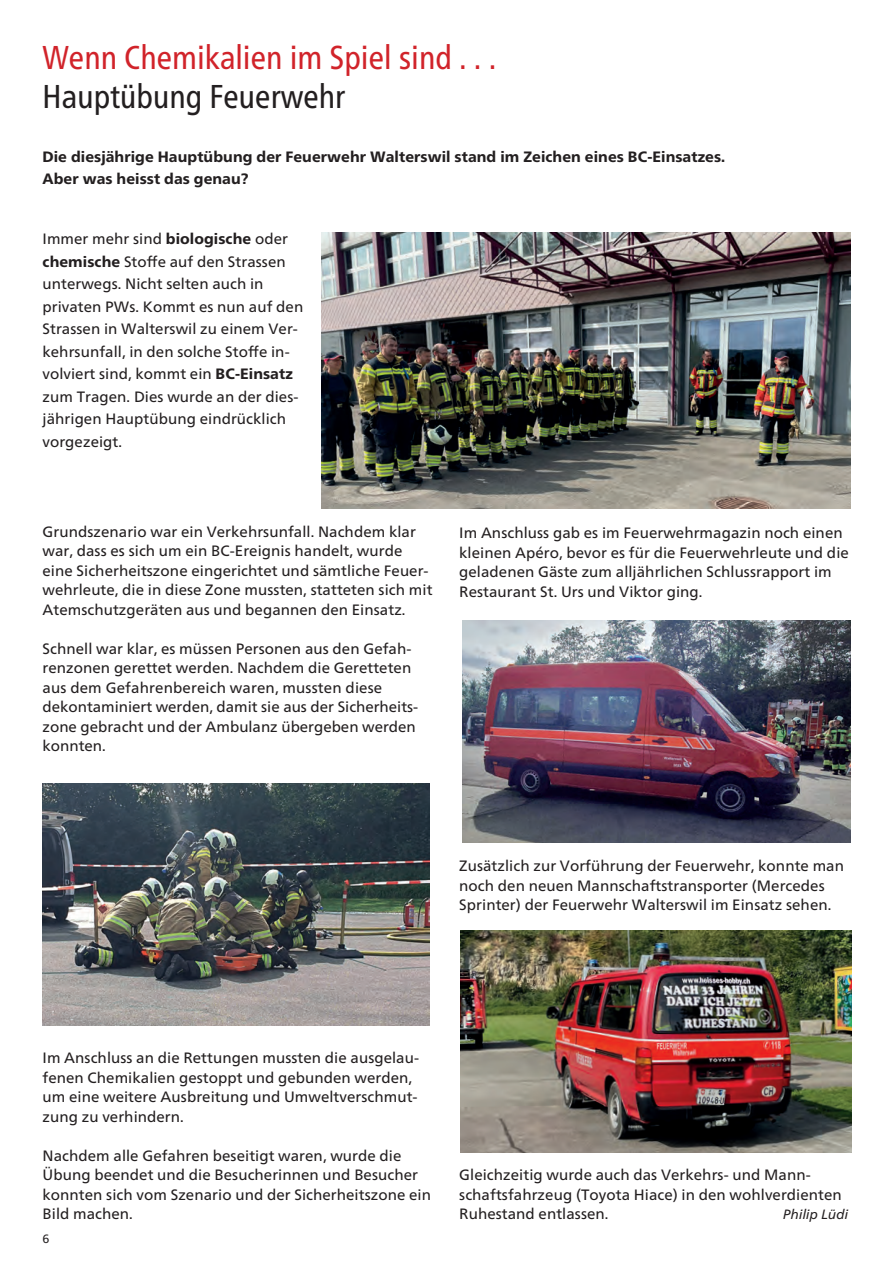
<style>
.page{position:relative;width:893px;height:1263px;background:#fff}
.page>*{position:absolute;margin:0;border:0;box-sizing:border-box;transform-origin:0 0}
.t1{font:condensed 33px "Frutiger Neue LT";color:#d1232a}
.t2{font:condensed 33px "Frutiger Neue LT";color:#231f20}
.t3{font:15px/19.5px "Frutiger Neue LT";letter-spacing:.005em;color:#231f20}
.t4{font:800 15px "Frutiger Neue LT";letter-spacing:.005em;color:#231f20}
.t5{font:italic 13.5px "Frutiger Neue LT";color:#231f20}
.t6{font:12px "Frutiger Neue LT";color:#231f20}
.s1{font-weight:800}
</style>
<div class="page">
<img style="left:43px;top:783px;width:386px;height:243px">
<img style="left:460px;top:930px;width:391px;height:222px">
<img style="left:321px;top:232px;width:529px;height:276px">
<img style="left:462px;top:621px;width:388px;height:222px">
<p class="t1" style="left:43px;top:38px;width:455px">Wenn Chemikalien im Spiel sind . . .</p>
<p class="t2" style="left:43px;top:77px;width:304px">Hauptübung Feuerwehr</p>
<p class="t4" style="left:43px;top:148px;width:684px">Die diesjährige Hauptübung der Feuerwehr Walterswil stand im Zeichen eines BC-Einsatzes.</p>
<p class="t4" style="left:43px;top:170px;width:208px">Aber was heisst das genau?</p>
<p class="t3" style="left:43px;top:227px;width:247px;line-height:22.5px">Immer mehr sind <span class="s1">biologische</span> oder <span class="s1">chemische</span> Stoffe auf den Strassen unterwegs. Nicht selten auch in</p>
<p class="t3" style="left:43px;top:295px;width:262px;line-height:22.5px">privaten PWs. Kommt es nun auf den<br>Strassen in Walterswil zu einem Ver&shy;kehrsunfall, in den solche Stoffe in&shy;volviert sind, kommt ein <span class="s1">BC-Einsatz </span>zum Tragen. Dies wurde an der dies&shy;jährigen Hauptübung eindrücklich vorgezeigt.</p>
<p class="t3" style="left:43px;top:521px;width:391px">Grundszenario war ein Verkehrsunfall. Nachdem klar war, dass es sich um ein BC-Ereignis handelt, wurde eine Sicherheitszone eingerichtet und sämtliche Feuer&shy;wehrleute, die in diese Zone mussten, statteten sich mit Atemschutzgeräten aus und begannen den Einsatz.</p>
<p class="t3" style="left:43px;top:638px;width:370px;text-align:justify">Schnell war klar, es müssen Personen aus den Gefah&shy;renzonen gerettet werden. Nachdem die Geretteten aus dem Gefahrenbereich waren, mussten diese</p>
<p class="t3" style="left:43px;top:697px;width:377px">dekontaminiert werden, damit sie aus der Sicherheits&shy;zone gebracht und der Ambulanz übergeben werden konnten.</p>
<p class="t3" style="left:459px;top:523px;width:391px">Im Anschluss gab es im Feuerwehrmagazin noch einen kleinen Apéro, bevor es für die Feuerwehrleute und die geladenen Gäste zum alljährlichen Schlussrapport im Restaurant St. Urs und Viktor ging.</p>
<p class="t3" style="left:459px;top:856px;width:386px">Zusätzlich zur Vorführung der Feuerwehr, konnte man noch den neuen Mannschaftstransporter (Mercedes<br>Sprinter) der Feuerwehr Walterswil im Einsatz sehen.</p>
<p class="t3" style="left:43px;top:1048px;width:378px">Im Anschluss an die Rettungen mussten die ausgelau&shy;fenen Chemikalien gestoppt und gebunden werden, um eine weitere Ausbreitung und Umweltverschmut&shy;zung zu verhindern.</p>
<p class="t3" style="left:43px;top:1145px;width:390px">Nachdem alle Gefahren beseitigt waren, wurde die Übung beendet und die Besucherinnen und Besucher konnten sich vom Szenario und der Sicherheitszone ein Bild machen.</p>
<p class="t6" style="left:43px;top:1231px;width:8px">6</p>
<p class="t3" style="left:459px;top:1165px;width:384px">Gleichzeitig wurde auch das Verkehrs- und Mann&shy;schaftsfahrzeug (Toyota Hiace) in den wohlverdienten<br>Ruhestand entlassen.</p>
<p class="t5" style="left:783px;top:1206px;width:67px">Philip Lüdi</p>
</div>
